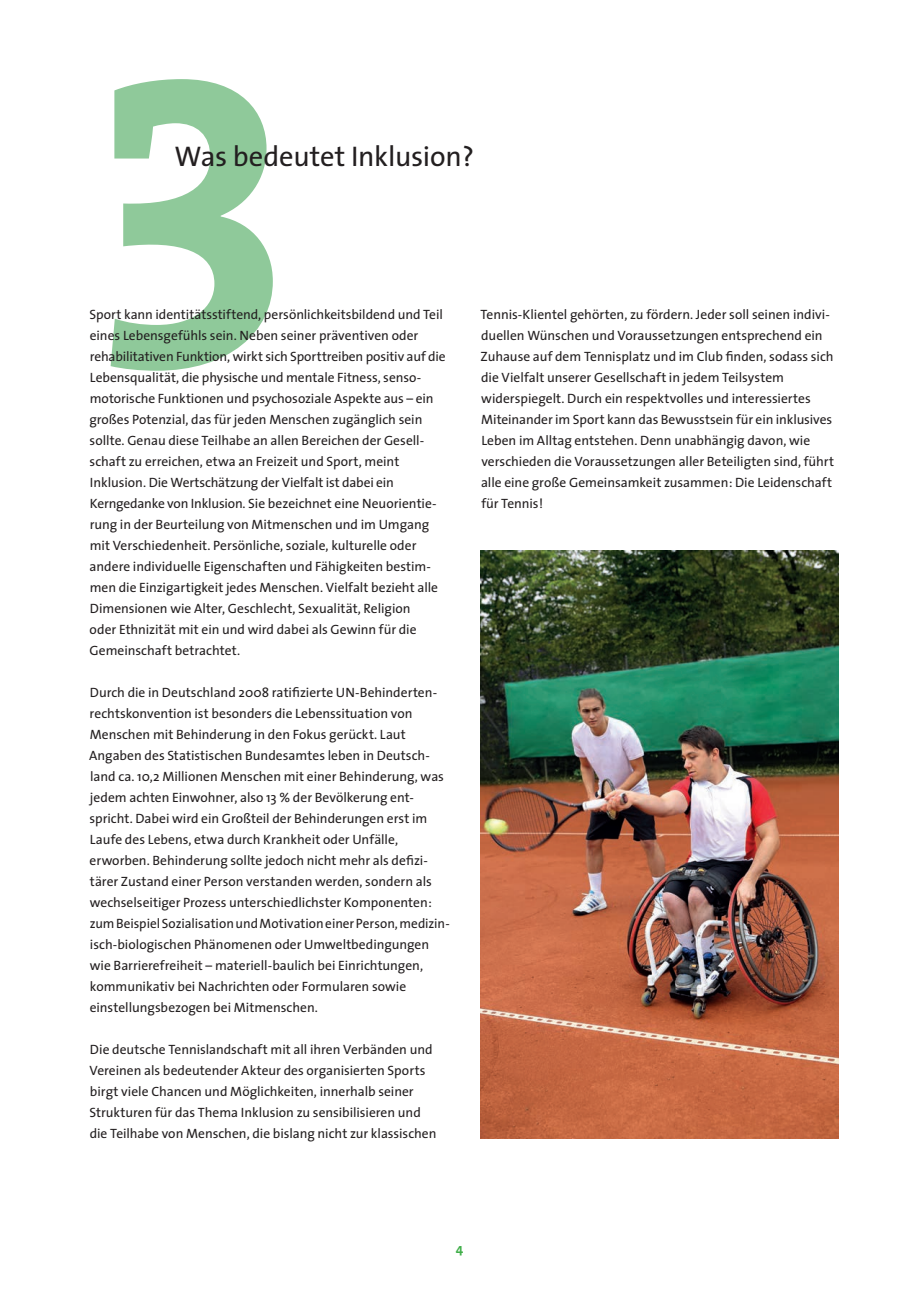
<style>
.page{position:relative;width:919px;height:1289px;background:#fff}
.page>*{position:absolute;margin:0;border:0;box-sizing:border-box;transform-origin:0 0}
.t1{font:28.5px "The Sans";letter-spacing:-.01em;color:#231f20}
.t2{font:13.5px/21px "The Sans";letter-spacing:-.005em;color:#231f20}
.t3{font:700 13.5px "The Sans";color:#40ae49}
</style>
<div class="page">
<svg style="left:111px;top:79px;width:162px;height:292px"></svg>
<img style="left:480px;top:550px;width:358px;height:588px">
<h1 class="t1" style="left:174px;top:133px;width:301px">Was bedeutet Inklusion?</h1>
<p class="t2" style="left:89px;top:303px;width:358px">Sport kann identitätsstiftend, persönlichkeitsbildend und Teil eines Lebensgefühls sein. Neben seiner präventiven oder rehabilitativen Funktion, wirkt sich Sporttreiben positiv auf die Lebensqualität, die physische und mentale Fitness, senso&shy;motorische Funktionen und psychosoziale Aspekte aus – ein großes Potenzial, das für jeden Menschen zugänglich sein sollte. Genau diese Teilhabe an allen Bereichen der Gesell&shy;schaft zu erreichen, etwa an Freizeit und Sport, meint Inklusion. Die Wertschätzung der Vielfalt ist dabei ein Kerngedanke von Inklusion. Sie bezeichnet eine Neuorientie&shy;rung in der Beurteilung von Mitmenschen und im Umgang mit Verschiedenheit. Persönliche, soziale, kulturelle oder andere individuelle Eigenschaften und Fähigkeiten bestim&shy;men die Einzigartigkeit jedes Menschen. Vielfalt bezieht alle Dimensionen wie Alter, Geschlecht, Sexualität, Religion<br>oder Ethnizität mit ein und wird dabei als Gewinn für die Gemeinschaft betrachtet.</p>
<p class="t2" style="left:89px;top:681px;width:362px">Durch die in Deutschland 2008 ratifizierte UN-Behinderten&shy;rechtskonvention ist besonders die Lebenssituation von Menschen mit Behinderung in den Fokus gerückt. Laut Angaben des Statistischen Bundesamtes leben in Deutsch&shy;land ca. 10,2 Millionen Menschen mit einer Behinderung, was jedem achten Einwohner, also 13 % der Bevölkerung ent&shy;spricht. Dabei wird ein Großteil der Behinderungen erst im Laufe des Lebens, etwa durch Krankheit oder Unfälle, erworben. Behinderung sollte jedoch nicht mehr als defizi&shy;tärer Zustand einer Person verstanden werden, sondern als wechselseitiger Prozess unterschiedlichster Komponenten: zum Beispiel SozialisationundMotivationeinerPerson,medizin&shy;isch-biologischen Phänomenen oder Umweltbedingungen wie Barrierefreiheit – materiell-baulich bei Einrichtungen, kommunikativ bei Nachrichten oder Formularen sowie einstellungsbezogen bei Mitmenschen.</p>
<p class="t2" style="left:89px;top:1038px;width:348px">Die deutsche Tennislandschaft mit all ihren Verbänden und Vereinen als bedeutender Akteur des organisierten Sports birgt viele Chancen und Möglichkeiten, innerhalb seiner Strukturen für das Thema Inklusion zu sensibilisieren und die Teilhabe von Menschen, die bislang nicht zur klassischen</p>
<p class="t2" style="left:480px;top:303px;width:355px">Tennis-Klientel gehörten, zu fördern. Jeder soll seinen indivi&shy;duellen Wünschen und Voraussetzungen entsprechend ein Zuhause auf dem Tennisplatz und im Club finden, sodass sich die Vielfalt unserer Gesellschaft in jedem Teilsystem widerspiegelt. Durch ein respektvolles und interessiertes Miteinander im Sport kann das Bewusstsein für ein inklusives Leben im Alltag entstehen. Denn unabhängig davon, wie verschieden die Voraussetzungen aller Beteiligten sind, führt alle eine große Gemeinsamkeit zusammen: Die Leidenschaft für Tennis!</p>
<p class="t3" style="left:455px;top:1237px;width:9px">4</p>
</div>
